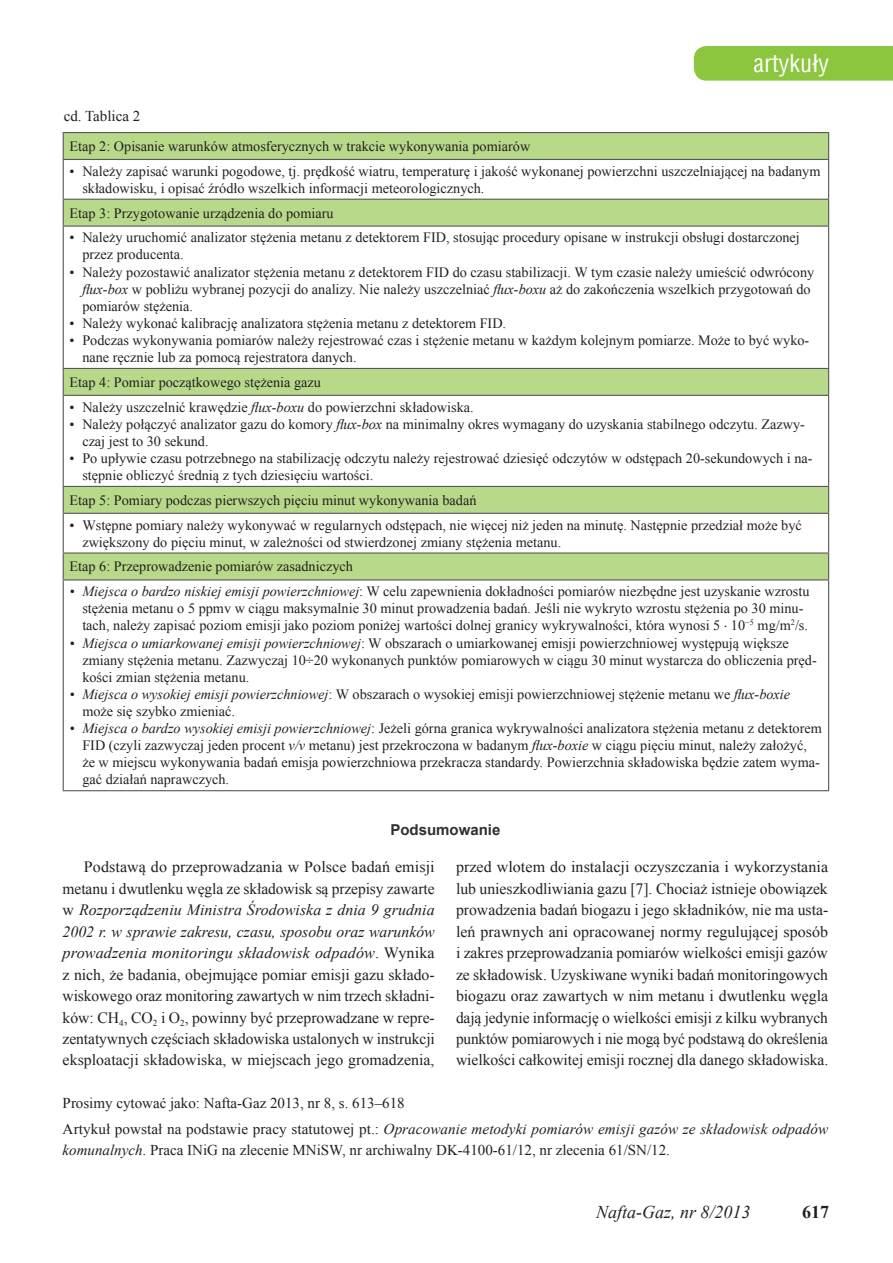
<style>
.page{position:relative;width:893px;height:1263px;background:#fff}
.page>*{position:absolute;margin:0;border:0;box-sizing:border-box;transform-origin:0 0}
.t1{font:24px "Switzerland Condensed";color:#fff}
.t2{font:italic 18px "Times New Roman";color:#231f20}
.t3{font:700 18px "Times New Roman";color:#231f20}
.t4{font:15.75px/21.5px "Times New Roman";color:#231f20;text-align:justify}
.t5{font:15px/25.7px "Times New Roman";color:#231f20}
.t6{font:700 15px "Arial";color:#312f30}
.t7{font:14.25px/17.1px "Times New Roman";color:#231f20}
.s1{font-style:italic}
</style>
<div class="page">
<div style="left:694px;top:46px;width:199px;height:35px;background:#8bc63e"></div>
<svg style="left:64px;top:133px;width:764px;height:26px;background:#b7d788"></svg>
<svg style="left:64px;top:198px;width:764px;height:383px"></svg>
<hr style="left:63px;top:160px;width:1px;height:39px;background:#57585a">
<hr style="left:828px;top:160px;width:1px;height:39px;background:#57585a">
<hr style="left:63px;top:227px;width:1px;height:141px;background:#57585a">
<hr style="left:828px;top:227px;width:1px;height:141px;background:#57585a">
<hr style="left:63px;top:396px;width:1px;height:90px;background:#57585a">
<hr style="left:828px;top:396px;width:1px;height:90px;background:#57585a">
<hr style="left:63px;top:514px;width:1px;height:38px;background:#57585a">
<hr style="left:828px;top:514px;width:1px;height:38px;background:#57585a">
<hr style="left:63px;top:580px;width:1px;height:210px;background:#57585a">
<hr style="left:828px;top:580px;width:1px;height:210px;background:#57585a">
<hr style="left:63px;top:790px;width:766px;height:1px;background:#57585a">
<hr style="left:63px;top:132px;width:766px;height:1px;background:#57585a">
<svg style="left:63px;top:133px;width:1px;height:26px"></svg>
<svg style="left:828px;top:133px;width:1px;height:26px"></svg>
<hr style="left:63px;top:159px;width:766px;height:1px;background:#57585a">
<hr style="left:63px;top:199px;width:766px;height:1px;background:#57585a">
<svg style="left:63px;top:200px;width:1px;height:26px"></svg>
<svg style="left:828px;top:200px;width:1px;height:26px"></svg>
<hr style="left:63px;top:226px;width:766px;height:1px;background:#57585a">
<hr style="left:63px;top:368px;width:766px;height:1px;background:#57585a">
<svg style="left:63px;top:369px;width:1px;height:26px"></svg>
<svg style="left:828px;top:369px;width:1px;height:26px"></svg>
<hr style="left:63px;top:395px;width:766px;height:1px;background:#57585a">
<hr style="left:63px;top:486px;width:766px;height:1px;background:#57585a">
<svg style="left:63px;top:487px;width:1px;height:26px"></svg>
<svg style="left:828px;top:487px;width:1px;height:26px"></svg>
<hr style="left:63px;top:513px;width:766px;height:1px;background:#57585a">
<hr style="left:63px;top:552px;width:766px;height:2px;background:#57585a">
<svg style="left:63px;top:554px;width:1px;height:25px"></svg>
<svg style="left:828px;top:554px;width:1px;height:25px"></svg>
<hr style="left:63px;top:579px;width:766px;height:1px;background:#57585a">
<p class="t5" style="left:64px;top:103px;width:78px">cd. Tablica 2</p>
<h1 class="t1" style="left:754px;top:48px;width:77px">artykuły</h1>
<p class="t7" style="left:70px;top:137px;width:462px">Etap 2: Opisanie warunków atmosferycznych w trakcie wykonywania pomiarów</p>
<p class="t7" style="left:82px;top:162px;width:740px;text-indent:-13px">• Należy zapisać warunki pogodowe, tj. prędkość wiatru, temperaturę i jakość wykonanej powierzchni uszczelniającej na badanym składowisku, i opisać źródło wszelkich informacji meteorologicznych.</p>
<p class="t7" style="left:70px;top:204px;width:265px">Etap 3: Przygotowanie urządzenia do pomiaru</p>
<p class="t7" style="left:82px;top:229px;width:719px;text-indent:-13px">• Należy uruchomić analizator stężenia metanu z detektorem FID, stosując procedury opisane w instrukcji obsługi dostarczonej przez producenta.</p>
<p class="t7" style="left:82px;top:263px;width:733px;text-indent:-13px">• Należy pozostawić analizator stężenia metanu z detektorem FID do czasu stabilizacji. W tym czasie należy umieścić odwrócony <span class="s1">flux-box</span> w pobliżu wybranej pozycji do analizy. Nie należy uszczelniać <span class="s1">flux-boxu</span> aż do zakończenia wszelkich przygotowań do pomiarów stężenia.</p>
<p class="t7" style="left:70px;top:314px;width:438px">• Należy wykonać kalibrację analizatora stężenia metanu z detektorem FID.</p>
<p class="t7" style="left:82px;top:331px;width:728px;text-indent:-13px">• Podczas wykonywania pomiarów należy rejestrować czas i stężenie metanu w każdym kolejnym pomiarze. Może to być wyko&shy;nane ręcznie lub za pomocą rejestratora danych.</p>
<p class="t7" style="left:70px;top:373px;width:253px">Etap 4: Pomiar początkowego stężenia gazu</p>
<p class="t7" style="left:70px;top:398px;width:406px">• Należy uszczelnić krawędzie <span class="s1">flux-boxu</span> do powierzchni składowiska.</p>
<p class="t7" style="left:82px;top:415px;width:724px;text-indent:-13px">• Należy połączyć analizator gazu do komory <span class="s1">flux-box</span> na minimalny okres wymagany do uzyskania stabilnego odczytu. Zazwy&shy;czaj jest to 30 sekund.</p>
<p class="t7" style="left:82px;top:449px;width:732px;text-indent:-13px">• Po upływie czasu potrzebnego na stabilizację odczytu należy rejestrować dziesięć odczytów w odstępach 20-sekundowych i na&shy;stępnie obliczyć średnią z tych dziesięciu wartości.</p>
<p class="t7" style="left:70px;top:491px;width:408px">Etap 5: Pomiary podczas pierwszych pięciu minut wykonywania badań</p>
<p class="t7" style="left:82px;top:516px;width:721px;text-indent:-13px">• Wstępne pomiary należy wykonywać w regularnych odstępach, nie więcej niż jeden na minutę. Następnie przedział może być zwiększony do pięciu minut, w zależności od stwierdzonej zmiany stężenia metanu.</p>
<p class="t7" style="left:70px;top:558px;width:285px">Etap 6: Przeprowadzenie pomiarów zasadniczych</p>
<p class="t7" style="left:82px;top:583px;width:729px;text-indent:-13px"><span class="s1">• Miejsca o bardzo niskiej emisji powierzchniowej</span>: W celu zapewnienia dokładności pomiarów niezbędne jest uzyskanie wzrostu stężenia metanu o 5 ppmv w ciągu maksymalnie 30 minut prowadzenia badań. Jeśli nie wykryto wzrostu stężenia po 30 minu&shy;tach, należy zapisać poziom emisji jako poziom poniżej wartości dolnej granicy wykrywalności, która wynosi 5 ⋅ 10<sup>−5</sup> mg/m<sup>2</sup>/s.</p>
<p class="t7" style="left:82px;top:634px;width:736px;text-indent:-13px"><span class="s1">• Miejsca o umiarkowanej emisji powierzchniowej</span>: W obszarach o umiarkowanej emisji powierzchniowej występują większe zmiany stężenia metanu. Zazwyczaj 10÷20 wykonanych punktów pomiarowych w ciągu 30 minut wystarcza do obliczenia pręd&shy;kości zmian stężenia metanu.</p>
<p class="t7" style="left:82px;top:685px;width:709px;text-indent:-13px"><span class="s1">• Miejsca o wysokiej emisji powierzchniowej</span>: W obszarach o wysokiej emisji powierzchniowej stężenie metanu we <span class="s1">flux-boxie </span>może się szybko zmieniać.</p>
<p class="t7" style="left:82px;top:719px;width:741px;text-indent:-13px"><span class="s1">• Miejsca o bardzo wysokiej emisji powierzchniowej</span>: Jeżeli górna granica wykrywalności analizatora stężenia metanu z detektorem FID (czyli zazwyczaj jeden procent <span class="s1">v/v</span> metanu) jest przekroczona w badanym <span class="s1">flux-boxie</span> w ciągu pięciu minut, należy założyć, że w miejscu wykonywania badań emisja powierzchniowa przekracza standardy. Powierzchnia składowiska będzie zatem wyma&shy;gać działań naprawczych.</p>
<p class="t6" style="left:390px;top:820px;width:112px">Podsumowanie</p>
<p class="t4" style="left:63px;top:856px;width:374px;text-indent:21px">Podstawą do przeprowadzania w Polsce badań emisji metanu i dwutlenku węgla ze składowisk są przepisy zawarte w <span class="s1">Rozporządzeniu Ministra Środowiska z dnia 9 grudnia 2002 r. w sprawie zakresu, czasu, sposobu oraz warunków prowadzenia monitoringu składowisk odpadów</span>. Wynika z nich, że badania, obejmujące pomiar emisji gazu składo&shy;wiskowego oraz monitoring zawartych w nim trzech składni&shy;ków: CH<sub>4</sub>, CO<sub>2</sub> i O<sub>2</sub>, powinny być przeprowadzane w repre&shy;zentatywnych częściach składowiska ustalonych w instrukcji eksploatacji składowiska, w miejscach jego gromadzenia,</p>
<p class="t4" style="left:456px;top:856px;width:374px">przed wlotem do instalacji oczyszczania i wykorzystania lub unieszkodliwiania gazu [7]. Chociaż istnieje obowiązek prowadzenia badań biogazu i jego składników, nie ma usta&shy;leń prawnych ani opracowanej normy regulującej sposób i zakres przeprowadzania pomiarów wielkości emisji gazów ze składowisk. Uzyskiwane wyniki badań monitoringowych biogazu oraz zawartych w nim metanu i dwutlenku węgla dają jedynie informację o wielkości emisji z kilku wybranych punktów pomiarowych i nie mogą być podstawą do określenia wielkości całkowitej emisji rocznej dla danego składowiska.</p>
<p class="t5" style="left:63px;top:1090px;width:767px">Prosimy cytować jako: Nafta-Gaz 2013, nr 8, s. 613–618<br>Artykuł powstał na podstawie pracy statutowej pt.: <span class="s1">Opracowanie metodyki pomiarów emisji gazów ze składowisk odpadów</span></p>
<p class="t5" style="left:63px;top:1137px;width:609px"><span class="s1">komunalnych</span>. Praca INiG na zlecenie MNiSW, nr archiwalny DK-4100-61/12, nr zlecenia 61/SN/12.</p>
<p class="t2" style="left:596px;top:1200px;width:156px">Nafta-Gaz, nr 8/2013</p>
<p class="t3" style="left:802px;top:1199px;width:28px">617</p>
</div>
